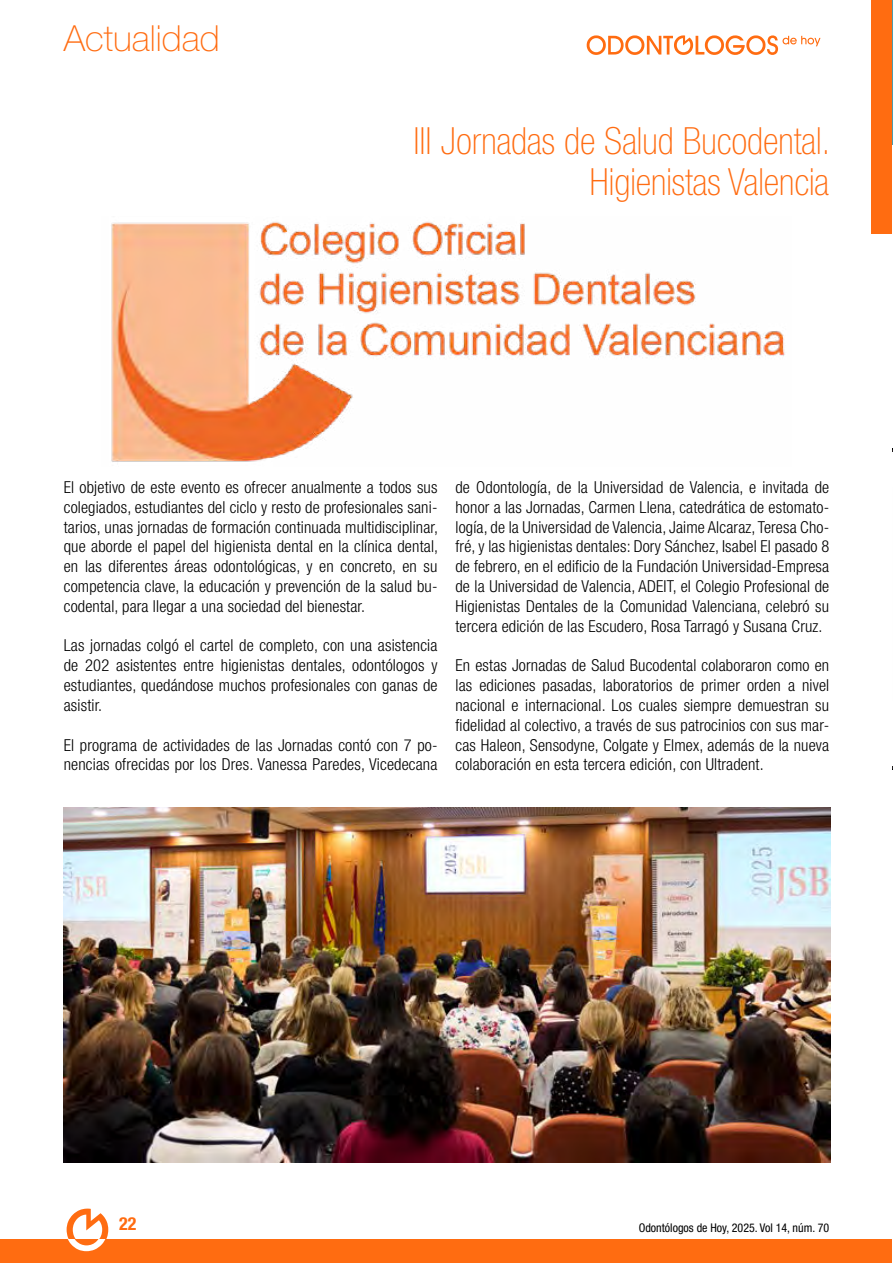
<style>
.page{position:relative;width:893px;height:1263px;background:#fff}
.page>*{position:absolute;margin:0;border:0;box-sizing:border-box;transform-origin:0 0}
.t1{font:100 condensed 37.5px/40.5px "Helvetica Neue LT Std";color:#ff6c11;text-align:right}
.t2{font:100 36px "Helvetica Neue LT Std";color:#ff6c11}
.t3{font:700 condensed 18px "Helvetica Neue LT Std";color:#ff6c11}
.t4{font:300 condensed 16.5px/19.8px "Helvetica Neue LT Std";letter-spacing:.01em;color:#000;text-align:justify}
.t5{font:condensed 12px "Helvetica Neue LT Std";color:#000}
</style>
<div class="page">
<div style="left:872px;top:0;width:21px;height:233px;background:#ff6c11"></div>
<svg style="left:587px;top:35px;width:233px;height:20px"></svg>
<div style="left:0;top:1239px;width:893px;height:24px;background:#ff6c11"></div>
<svg style="left:66px;top:1208px;width:42px;height:43px"></svg>
<img style="left:111px;top:221px;width:674px;height:241px">
<img style="left:64px;top:807px;width:766px;height:355px">
<hr style="left:892px;top:0;width:1px;height:1263px;background:#fff">
<svg style="left:892px;top:0;width:1px;height:144px"></svg>
<h2 class="t2" style="left:64px;top:18px;width:158px">Actualidad</h2>
<h1 class="t1" style="left:413px;top:121px;width:419px">III Jornadas de Salud Bucodental.<br>Higienistas Valencia</h1>
<p class="t4" style="left:64px;top:477px;width:376px">El objetivo de este evento es ofrecer anualmente a todos sus colegiados, estudiantes del ciclo y resto de profesionales sani&shy;tarios, unas jornadas de formación continuada multidisciplinar, que aborde el papel del higienista dental en la clínica dental, en las diferentes áreas odontológicas, y en concreto, en su competencia clave, la educación y prevención de la salud bu&shy;codental, para llegar a una sociedad del bienestar.</p>
<p class="t4" style="left:64px;top:636px;width:375px">Las jornadas colgó el cartel de completo, con una asistencia de 202 asistentes entre higienistas dentales, odontólogos y estudiantes, quedándose muchos profesionales con ganas de asistir.</p>
<p class="t4" style="left:64px;top:735px;width:375px">El programa de actividades de las Jornadas contó con 7 po&shy;nencias ofrecidas por los Dres. Vanessa Paredes, Vicedecana</p>
<p class="t4" style="left:455px;top:477px;width:375px">de Odontología, de la Universidad de Valencia, e invitada de honor a las Jornadas, Carmen Llena, catedrática de estomato&shy;logía, de la Universidad de Valencia, Jaime Alcaraz, Teresa Cho&shy;fré, y las higienistas dentales: Dory Sánchez, Isabel El pasado 8 de febrero, en el edificio de la Fundación Universidad-Empresa de la Universidad de Valencia, ADEIT, el Colegio Profesional de Higienistas Dentales de la Comunidad Valenciana, celebró su tercera edición de las Escudero, Rosa Tarragó y Susana Cruz.</p>
<p class="t4" style="left:455px;top:655px;width:375px">En estas Jornadas de Salud Bucodental colaboraron como en las ediciones pasadas, laboratorios de primer orden a nivel nacional e internacional. Los cuales siempre demuestran su fidelidad al colectivo, a través de sus patrocinios con sus mar&shy;cas Haleon, Sensodyne, Colgate y Elmex, además de la nueva colaboración en esta tercera edición, con Ultradent.</p>
<p class="t3" style="left:119px;top:1213px;width:19px">22</p>
<p class="t5" style="left:639px;top:1221px;width:192px">Odontólogos de Hoy, 2025. Vol 14, núm. 70</p>
</div>
